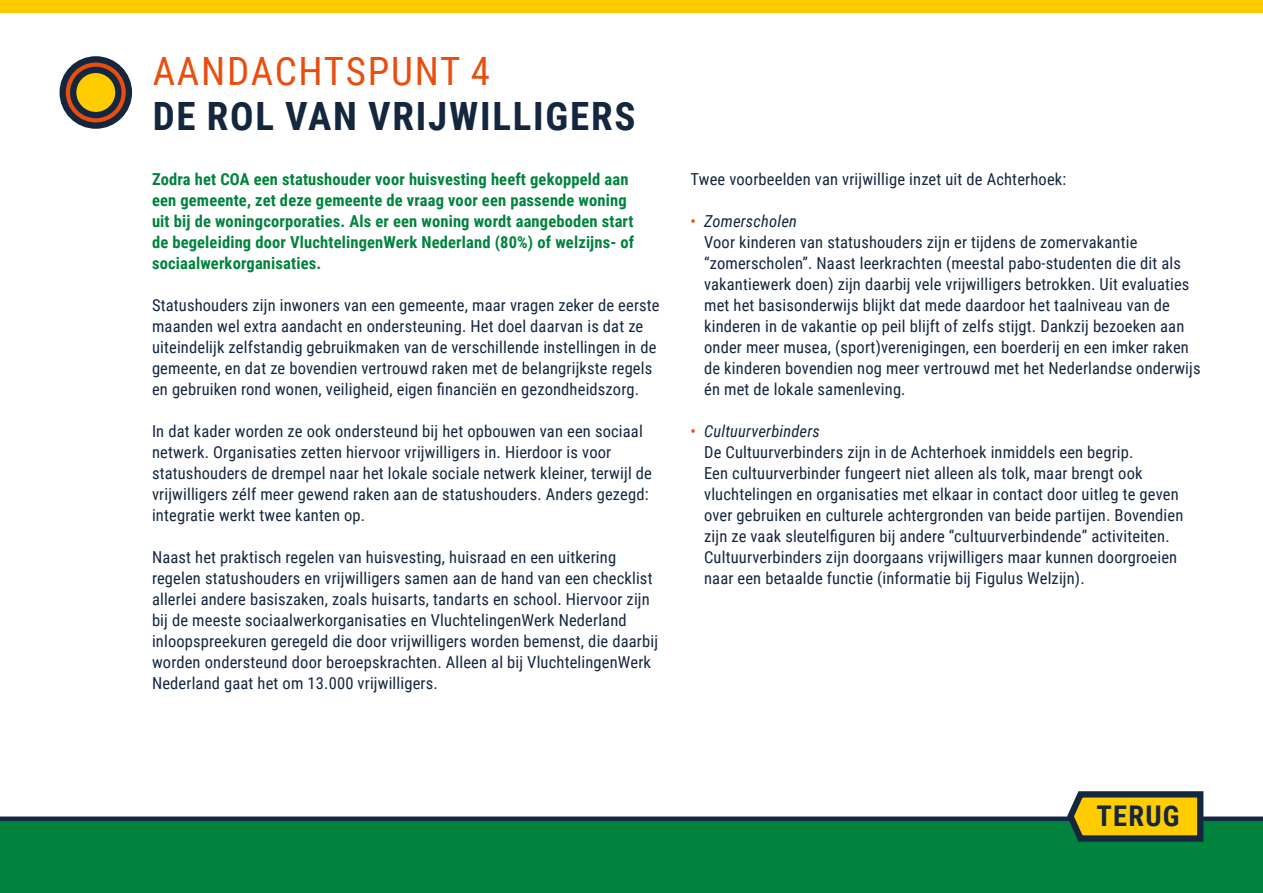
<style>
.page{position:relative;width:1263px;height:893px;background:#fff}
.page>*{position:absolute;margin:0;border:0;box-sizing:border-box;transform-origin:0 0}
.t1{font:700 39px "Roboto Condensed";letter-spacing:.045em;color:#14273f}
.t2{font:39px "Roboto Condensed";letter-spacing:.045em;color:#e94e0f}
.t3{font:700 28.5px "Roboto Condensed";letter-spacing:.04em;color:#14273f}
.t4{font:16.5px/21px "Roboto Condensed";letter-spacing:.01em;color:#14273f}
.t5{font:700 16.5px/21px "Roboto Condensed";letter-spacing:.01em;color:#00833d}
.s1{color:#e94e0f}
.s2{font-style:italic}
</style>
<div class="page">
<div style="left:0;top:819px;width:1263px;height:74px;background:#00833d"></div>
<div style="left:0;top:816px;width:1263px;height:5px;background:#14273f"></div>
<div style="left:0;top:0;width:1263px;height:13px;background:#fc0"></div>
<svg style="left:63px;top:59px;width:66px;height:67px"></svg>
<div style="left:60px;top:56px;width:72px;height:73px;border:6px solid #14273f;border-radius:50%"></div>
<svg style="left:73px;top:70px;width:45px;height:45px"></svg>
<div style="left:70px;top:67px;width:52px;height:51px;border:6px solid #14273f;border-radius:50%"></div>
<svg style="left:1063px;top:791px;width:143px;height:51px;background:#af9a21"></svg>
<h1 class="t2" style="left:153px;top:43px;width:339px">AANDACHTSPUNT 4</h1>
<h1 class="t1" style="left:153px;top:88px;width:484px">DE ROL VAN VRIJWILLIGERS</h1>
<p class="t5" style="left:152px;top:168px;width:484px">Zodra het COA een statushouder voor huisvesting heeft gekoppeld aan een gemeente, zet deze gemeente de vraag voor een passende woning uit bij de woningcorporaties. Als er een woning wordt aangeboden start de begeleiding door VluchtelingenWerk Nederland (80%) of welzijns- of sociaalwerkorganisaties.</p>
<p class="t4" style="left:152px;top:294px;width:509px">Statushouders zijn inwoners van een gemeente, maar vragen zeker de eerste maanden wel extra aandacht en ondersteuning. Het doel daarvan is dat ze uiteindelijk zelfstandig gebruikmaken van de verschillende instellingen in de gemeente, en dat ze bovendien vertrouwd raken met de belangrijkste regels en gebruiken rond wonen, veiligheid, eigen financiën en gezondheidszorg.</p>
<p class="t4" style="left:152px;top:420px;width:501px">In dat kader worden ze ook ondersteund bij het opbouwen van een sociaal netwerk. Organisaties zetten hiervoor vrijwilligers in. Hierdoor is voor statushouders de drempel naar het lokale sociale netwerk kleiner, terwijl de vrijwilligers zélf meer gewend raken aan de statushouders. Anders gezegd: integratie werkt twee kanten op.</p>
<p class="t4" style="left:152px;top:546px;width:507px">Naast het praktisch regelen van huisvesting, huisraad en een uitkering regelen statushouders en vrijwilligers samen aan de hand van een checklist allerlei andere basiszaken, zoals huisarts, tandarts en school. Hiervoor zijn bij de meeste sociaalwerkorganisaties en VluchtelingenWerk Nederland inloopspreekuren geregeld die door vrijwilligers worden bemenst, die daarbij worden ondersteund door beroepskrachten. Alleen al bij VluchtelingenWerk Nederland gaat het om 13.000 vrijwilligers.</p>
<p class="t4" style="left:690px;top:168px;width:377px">Twee voorbeelden van vrijwillige inzet uit de Achterhoek:</p>
<p class="t4" style="left:704px;top:210px;width:498px;text-indent:-14px"><span class="s1">•</span> <span class="s2">Zomerscholen<br></span>Voor kinderen van statushouders zijn er tijdens de zomervakantie “zomerscholen”. Naast leerkrachten (meestal pabo-studenten die dit als vakantiewerk doen) zijn daarbij vele vrijwilligers betrokken. Uit evaluaties met het basisonderwijs blijkt dat mede daardoor het taalniveau van de kinderen in de vakantie op peil blijft of zelfs stijgt. Dankzij bezoeken aan onder meer musea, (sport)verenigingen, een boerderij en een imker raken de kinderen bovendien nog meer vertrouwd met het Nederlandse onderwijs én met de lokale samenleving.</p>
<p class="t4" style="left:704px;top:420px;width:481px;text-indent:-14px"><span class="s1">•</span> <span class="s2">Cultuurverbinders<br></span>De Cultuurverbinders zijn in de Achterhoek inmiddels een begrip.<br>Een cultuurverbinder fungeert niet alleen als tolk, maar brengt ook vluchtelingen en organisaties met elkaar in contact door uitleg te geven over gebruiken en culturele achtergronden van beide partijen. Bovendien zijn ze vaak sleutelfiguren bij andere “cultuurverbindende” activiteiten.<br>Cultuurverbinders zijn doorgaans vrijwilligers maar kunnen doorgroeien naar een betaalde functie (informatie bij Figulus Welzijn).</p>
<h2 class="t3" style="left:1096px;top:796px;width:84px">TERUG</h2>
</div>
